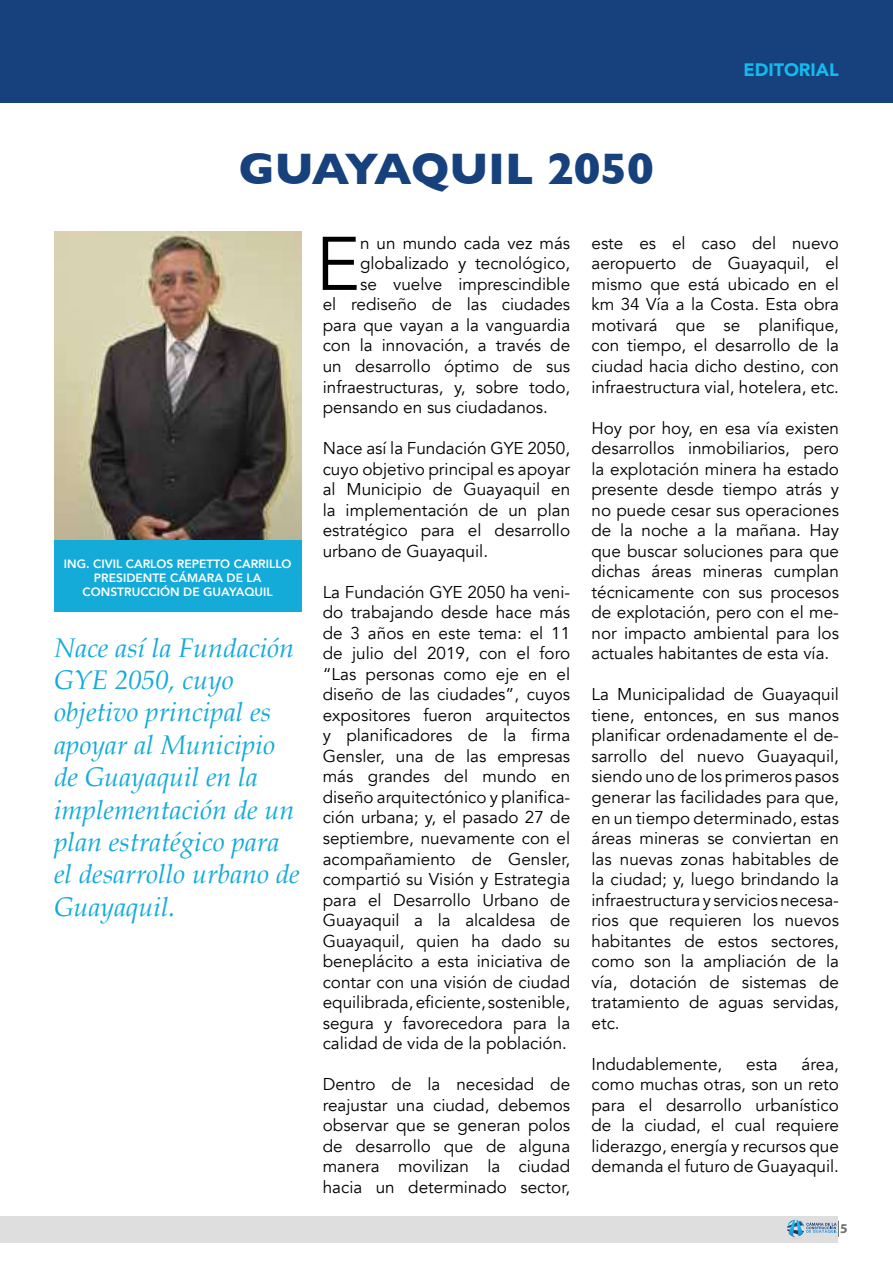
<style>
.page{position:relative;width:893px;height:1263px;background:#fff}
.page>*{position:absolute;margin:0;border:0;box-sizing:border-box;transform-origin:0 0}
.t1{font:75px "Avenir";color:#000}
.t2{font:700 45px "Gill Sans";color:#16417c}
.t3{font:italic 27px/32.4px "Book Antiqua";color:#14abd9}
.t4{font:900 18px "Avenir";color:#14baed}
.t5{font:17.1px/20.5px "Avenir";color:#000;text-align:justify}
.t6{font:700 13.5px "Myriad Pro";color:#706f6f}
.t7{font:800 12px/14.4px "Avenir";color:#fff;text-align:center}
</style>
<div class="page">
<div style="left:0;top:1217px;width:838px;height:26px;background:#dedede"></div>
<svg style="left:787px;top:1220px;width:52px;height:19px"></svg>
<div style="left:0;top:0;width:893px;height:102px;background:#16417c"></div>
<img style="left:54px;top:232px;width:247px;height:308px">
<div style="left:54px;top:540px;width:247px;height:72px;background:#14abd9"></div>
<h2 class="t2" style="left:239px;top:133px;width:416px">GUAYAQUIL 2050</h2>
<p class="t4" style="left:743px;top:54px;width:97px">EDITORIAL</p>
<p class="t7" style="left:64px;top:556px;width:229px">ING. CIVIL CARLOS REPETTO CARRILLO<br>PRESIDENTE CÁMARA DE LA<br>CONSTRUCCIÓN DE GUAYAQUIL</p>
<h3 class="t3" style="left:54px;top:630px;width:247px">Nace así la Fundación<br>GYE 2050, cuyo objetivo principal es apoyar al Municipio de Guayaquil en la implementación de un plan estratégico para el desarrollo urbano de<br>Guayaquil.</h3>
<h1 class="t1" style="left:316px;top:219px;width:46px">E</h1>
<p class="t5" style="left:360px;top:233px;width:212px">n un mundo cada vez más</p>
<p class="t5" style="left:360px;top:254px;width:212px">globalizado y tecnológico,</p>
<p class="t5" style="left:360px;top:274px;width:212px">se vuelve imprescindible</p>
<p class="t5" style="left:323px;top:295px;width:249px">el rediseño de las ciudades</p>
<p class="t5" style="left:323px;top:315px;width:249px">para que vayan a la vanguardia</p>
<p class="t5" style="left:323px;top:336px;width:249px">con la innovación, a través de</p>
<p class="t5" style="left:323px;top:356px;width:249px">un desarrollo óptimo de sus</p>
<p class="t5" style="left:323px;top:377px;width:249px">infraestructuras, y, sobre todo,</p>
<p class="t5" style="left:323px;top:397px;width:227px">pensando en sus ciudadanos.</p>
<p class="t5" style="left:323px;top:438px;width:249px">Nace así la Fundación GYE 2050, cuyo objetivo principal es apoyar al Municipio de Guayaquil en la implementación de un plan estratégico para el desarrollo urbano de Guayaquil.</p>
<p class="t5" style="left:323px;top:582px;width:249px">La Fundación GYE 2050 ha veni&shy;do trabajando desde hace más de 3 años en este tema: el 11 de julio del 2019, con el foro “Las personas como eje en el diseño de las ciudades”, cuyos expositores fueron arquitectos y planificadores de la firma Gensler, una de las empresas más grandes del mundo en diseño arquitectónico y planifica&shy;ción urbana; y, el pasado 27 de septiembre, nuevamente con el acompañamiento de Gensler, compartió su Visión y Estrategia para el Desarrollo Urbano de Guayaquil a la alcaldesa de Guayaquil, quien ha dado su beneplácito a esta iniciativa de contar con una visión de ciudad equilibrada, eficiente, sostenible, segura y favorecedora para la calidad de vida de la población.</p>
<p class="t5" style="left:323px;top:1074px;width:249px">Dentro de la necesidad de reajustar una ciudad, debemos observar que se generan polos de desarrollo que de alguna manera movilizan la ciudad hacia un determinado sector,</p>
<p class="t5" style="left:591px;top:233px;width:249px">este es el caso del nuevo aeropuerto de Guayaquil, el mismo que está ubicado en el km 34 Vía a la Costa. Esta obra motivará que se planifique, con tiempo, el desarrollo de la ciudad hacia dicho destino, con infraestructura vial, hotelera, etc.</p>
<p class="t5" style="left:591px;top:418px;width:249px">Hoy por hoy, en esa vía existen desarrollos inmobiliarios, pero la explotación minera ha estado presente desde tiempo atrás y no puede cesar sus operaciones de la noche a la mañana. Hay que buscar soluciones para que dichas áreas mineras cumplan técnicamente con sus procesos de explotación, pero con el me&shy;nor impacto ambiental para los actuales habitantes de esta vía.</p>
<p class="t5" style="left:591px;top:684px;width:249px">La Municipalidad de Guayaquil tiene, entonces, en sus manos planificar ordenadamente el de&shy;sarrollo del nuevo Guayaquil, siendo uno de los primeros pasos generar las facilidades para que, en un tiempo determinado, estas áreas mineras se conviertan en las nuevas zonas habitables de la ciudad; y, luego brindando la infraestructura y servicios necesa&shy;rios que requieren los nuevos habitantes de estos sectores, como son la ampliación de la vía, dotación de sistemas de tratamiento de aguas servidas, etc.</p>
<p class="t5" style="left:591px;top:1054px;width:132px">Indudablemente,</p>
<p class="t5" style="left:746px;top:1054px;width:33px">esta</p>
<p class="t5" style="left:591px;top:1054px;width:249px;text-indent:210px">área, como muchas otras, son un reto para el desarrollo urbanístico de la ciudad, el cual requiere liderazgo, energía y recursos que demanda el futuro de Guayaquil.</p>
<p class="t6" style="left:840px;top:1220px;width:9px">5</p>
</div>
